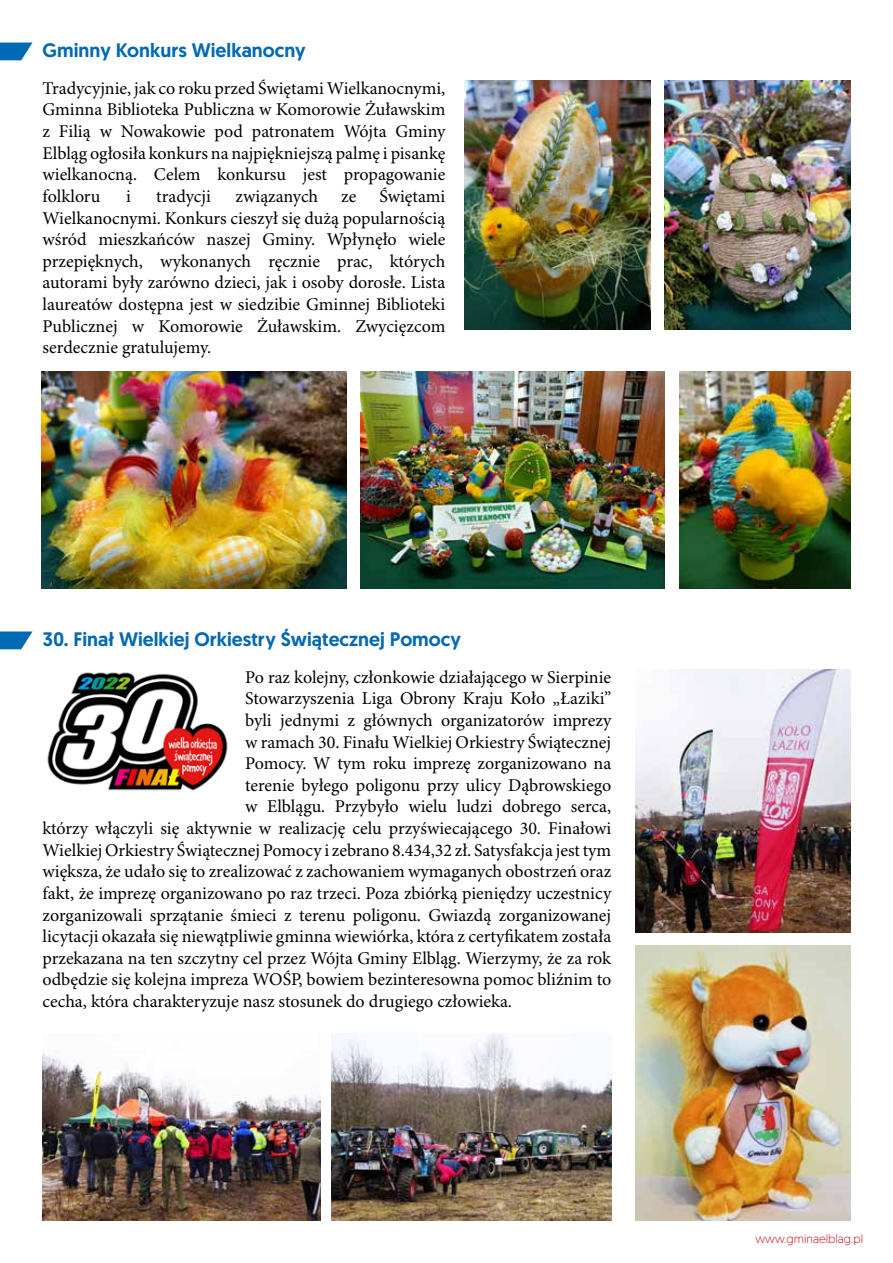
<style>
.page{position:relative;width:893px;height:1263px;background:#fff}
.page>*{position:absolute;margin:0;border:0;box-sizing:border-box;transform-origin:0 0}
.t1{font:500 19.5px "Geomanist";color:#0069b4}
.t2{font:18px/21.6px "Minion Pro";color:#000;text-align:justify}
.t3{font:300 12px "Geomanist";color:#cd1719}
</style>
<div class="page">
<svg style="left:0;top:43px;width:32px;height:17px"></svg>
<svg style="left:0;top:631px;width:33px;height:18px"></svg>
<img style="left:635px;top:670px;width:215px;height:263px">
<img style="left:331px;top:1033px;width:280px;height:187px">
<img style="left:43px;top:1053px;width:278px;height:167px">
<img style="left:635px;top:946px;width:215px;height:274px">
<img style="left:47px;top:672px;width:181px;height:119px">
<img style="left:465px;top:81px;width:186px;height:248px">
<img style="left:360px;top:372px;width:305px;height:217px">
<img style="left:679px;top:372px;width:171px;height:217px">
<img style="left:664px;top:81px;width:186px;height:248px">
<img style="left:41px;top:372px;width:305px;height:217px">
<p class="t1" style="left:43px;top:37px;width:265px">Gminny Konkurs Wielkanocny</p>
<p class="t2" style="left:43px;top:78px;width:404px">Tradycyjnie, jak co roku przed Świętami Wielkanocnymi, Gminna Biblioteka Publiczna w Komorowie Żuławskim z Filią w Nowakowie pod patronatem Wójta Gminy Elbląg ogłosiła konkurs na najpiękniejszą palmę i pisankę wielkanocną. Celem konkursu jest propagowanie folkloru</p>
<p class="t2" style="left:43px;top:186px;width:404px;text-indent:337px">Świętami Wielkanocnymi. Konkurs cieszył się dużą popularnością wśród mieszkańców naszej Gminy. Wpłynęło wiele przepięknych, wykonanych ręcznie prac, których autorami były zarówno dzieci, jak i osoby dorosłe. Lista laureatów dostępna jest w siedzibie Gminnej Biblioteki Publicznej w Komorowie Żuławskim. Zwycięzcom serdecznie gratulujemy.</p>
<p class="t2" style="left:126px;top:186px;width:6px">i</p>
<p class="t2" style="left:156px;top:186px;width:56px">tradycji</p>
<p class="t2" style="left:236px;top:186px;width:84px">związanych</p>
<p class="t2" style="left:341px;top:186px;width:17px">ze</p>
<p class="t1" style="left:43px;top:626px;width:420px">30. Finał Wielkiej Orkiestry Świątecznej Pomocy</p>
<p class="t2" style="left:245px;top:667px;width:368px">Po raz kolejny, członkowie działającego w Sierpinie</p>
<p class="t2" style="left:245px;top:689px;width:368px">Stowarzyszenia Liga Obrony Kraju Koło „Łaziki”</p>
<p class="t2" style="left:245px;top:710px;width:368px">byli jednymi z głównych organizatorów imprezy</p>
<p class="t2" style="left:245px;top:732px;width:368px">w ramach 30. Finału Wielkiej Orkiestry Świątecznej</p>
<p class="t2" style="left:245px;top:753px;width:368px">Pomocy. W tym roku imprezę zorganizowano na</p>
<p class="t2" style="left:245px;top:775px;width:368px">terenie byłego poligonu przy ulicy Dąbrowskiego</p>
<p class="t2" style="left:245px;top:797px;width:368px">w Elblągu. Przybyło wielu ludzi dobrego serca,</p>
<p class="t2" style="left:43px;top:818px;width:570px">którzy włączyli się aktywnie w realizację celu przyświecającego 30. Finałowi</p>
<p class="t2" style="left:43px;top:840px;width:570px">Wielkiej Orkiestry Świątecznej Pomocy i zebrano 8.434,32 zł. Satysfakcja jest tym</p>
<p class="t2" style="left:43px;top:861px;width:570px">większa, że udało się to zrealizować z zachowaniem wymaganych obostrzeń oraz</p>
<p class="t2" style="left:43px;top:883px;width:570px">fakt, że imprezę organizowano po raz trzeci. Poza zbiórką pieniędzy uczestnicy</p>
<p class="t2" style="left:43px;top:905px;width:570px">zorganizowali sprzątanie śmieci z terenu poligonu. Gwiazdą zorganizowanej</p>
<p class="t2" style="left:43px;top:926px;width:570px">licytacji okazała się niewątpliwie gminna wiewiórka, która z certyfikatem została</p>
<p class="t2" style="left:43px;top:948px;width:570px">przekazana na ten szczytny cel przez Wójta Gminy Elbląg. Wierzymy, że za rok</p>
<p class="t2" style="left:43px;top:969px;width:570px">odbędzie się kolejna impreza WOŚP, bowiem bezinteresowna pomoc bliźnim to</p>
<p class="t2" style="left:43px;top:991px;width:471px">cecha, która charakteryzuje nasz stosunek do drugiego człowieka.</p>
<p class="t3" style="left:756px;top:1231px;width:109px">www.gminaelblag.pl</p>
</div>
